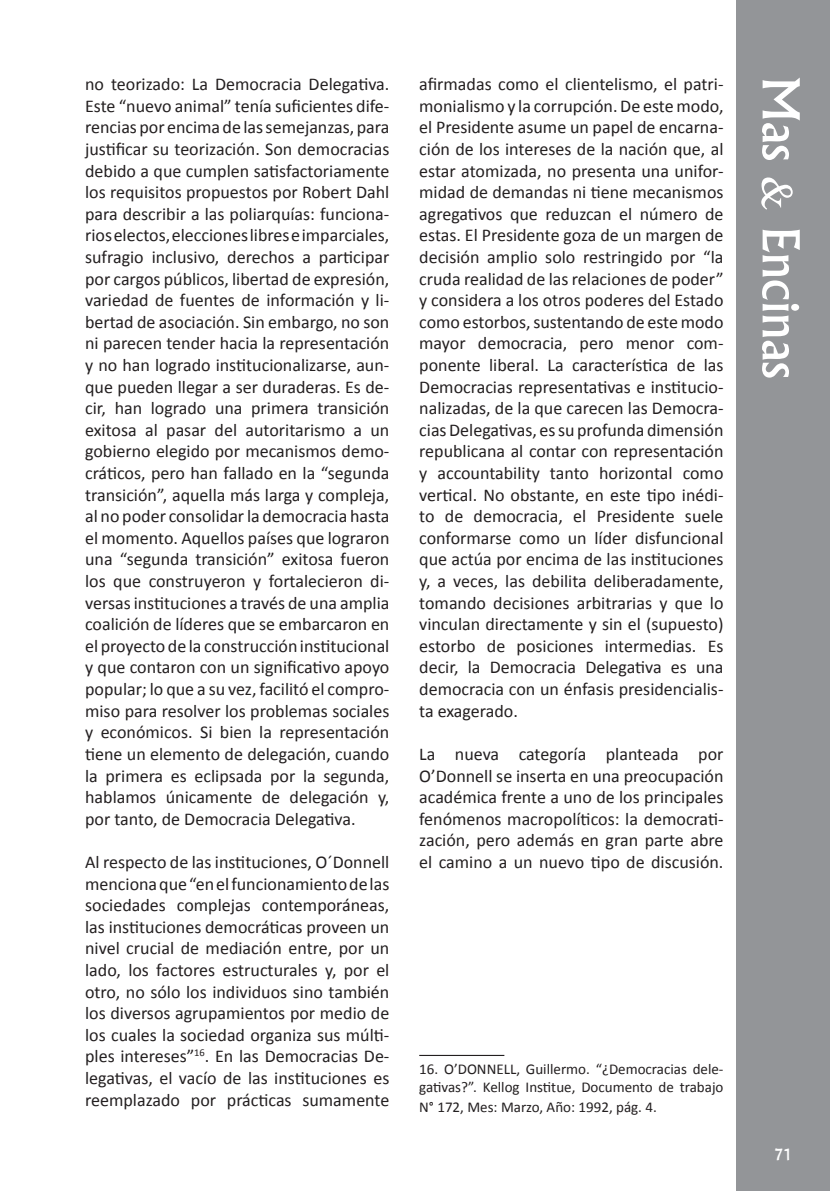
<style>
.page{position:relative;width:830px;height:1191px;background:#fff}
.page>*{position:absolute;margin:0;border:0;box-sizing:border-box;transform-origin:0 0}
.t1{font:54px "Narkisim";color:#fff}
.t2{font:21px "Narkisim";color:#fff}
.t3{font:18px/21.6px "Calibri";color:#231f20;text-align:justify}
.t4{font:15px/18px "Calibri";color:#231f20}
</style>
<div class="page">
<div style="left:736px;top:0;width:93px;height:1191px;background:#939598"></div>
<hr style="left:419px;top:1054px;width:85px;height:2px;background:#231f20">
<p class="t3" style="left:85px;top:72px;width:306px">no teorizado: La Democracia Delegativa.<br>Este “nuevo animal” tenía suficientes dife&shy;rencias por encima de las semejanzas, para justificar su teorización. Son democracias debido a que cumplen satisfactoriamente los requisitos propuestos por Robert Dahl para describir a las poliarquías: funciona&shy;rios electos, elecciones libres e imparciales, sufragio inclusivo, derechos a participar por cargos públicos, libertad de expresión, variedad de fuentes de información y li&shy;bertad de asociación. Sin embargo, no son ni parecen tender hacia la representación y no han logrado institucionalizarse, aun&shy;que pueden llegar a ser duraderas. Es de&shy;cir, han logrado una primera transición exitosa al pasar del autoritarismo a un gobierno elegido por mecanismos demo&shy;cráticos, pero han fallado en la “segunda transición”, aquella más larga y compleja, al no poder consolidar la democracia hasta el momento. Aquellos países que lograron una “segunda transición” exitosa fueron los que construyeron y fortalecieron di&shy;versas instituciones a través de una amplia coalición de líderes que se embarcaron en el proyecto de la construcción institucional y que contaron con un significativo apoyo popular; lo que a su vez, facilitó el compro&shy;miso para resolver los problemas sociales y económicos. Si bien la representación tiene un elemento de delegación, cuando la primera es eclipsada por la segunda, hablamos únicamente de delegación y, por tanto, de Democracia Delegativa.</p>
<p class="t3" style="left:85px;top:850px;width:306px">Al respecto de las instituciones, O´Donnell menciona que “en el funcionamiento de las sociedades complejas contemporáneas, las instituciones democráticas proveen un nivel crucial de mediación entre, por un lado, los factores estructurales y, por el otro, no sólo los individuos sino también los diversos agrupamientos por medio de los cuales la sociedad organiza sus múlti&shy;ples intereses”<sup>16</sup>. En las Democracias De&shy;legativas, el vacío de las instituciones es reemplazado por prácticas sumamente</p>
<p class="t3" style="left:419px;top:72px;width:306px">afirmadas como el clientelismo, el patri&shy;monialismo y la corrupción. De este modo, el Presidente asume un papel de encarna&shy;ción de los intereses de la nación que, al estar atomizada, no presenta una unifor&shy;midad de demandas ni tiene mecanismos agregativos que reduzcan el número de estas. El Presidente goza de un margen de decisión amplio solo restringido por “la cruda realidad de las relaciones de poder” y considera a los otros poderes del Estado como estorbos, sustentando de este modo mayor democracia, pero menor com&shy;ponente liberal. La característica de las Democracias representativas e institucio&shy;nalizadas, de la que carecen las Democra&shy;cias Delegativas, es su profunda dimensión republicana al contar con representación y accountability tanto horizontal como vertical. No obstante, en este tipo inédi&shy;to de democracia, el Presidente suele conformarse como un líder disfuncional que actúa por encima de las instituciones y, a veces, las debilita deliberadamente, tomando decisiones arbitrarias y que lo vinculan directamente y sin el (supuesto) estorbo de posiciones intermedias. Es decir, la Democracia Delegativa es una democracia con un énfasis presidencialis&shy;ta exagerado.</p>
<p class="t3" style="left:419px;top:742px;width:306px">La nueva categoría planteada por O’Donnell se inserta en una preocupación académica frente a uno de los principales fenómenos macropolíticos: la democrati&shy;zación, pero además en gran parte abre el camino a un nuevo tipo de discusión.</p>
<p class="t4" style="left:419px;top:1059px;width:306px">16. O’DONNELL, Guillermo. “¿Democracias dele&shy;gativas?”. Kellog Institue, Documento de trabajo</p>
<p class="t4" style="left:419px;top:1097px;width:239px">N° 172, Mes: Marzo, Año: 1992, pág. 4.</p>
<h1 class="t1" style="left:802px;top:77px;width:304px;rotate:90deg">Mas &amp; Encinas</h1>
<p class="t2" style="left:774px;top:1144px;width:19px">71</p>
</div>
